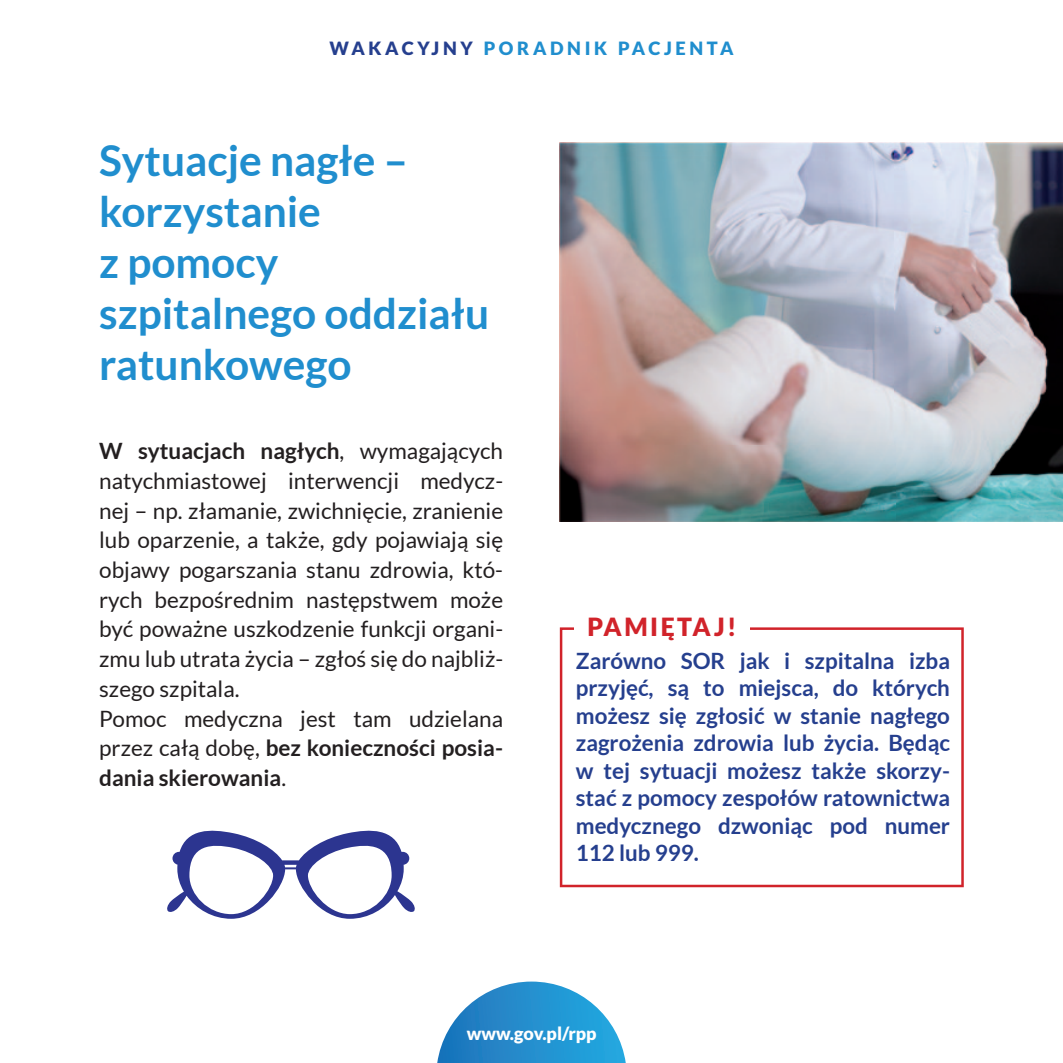
<style>
.page{position:relative;width:1063px;height:1063px;background:#fff}
.page>*{position:absolute;margin:0;border:0;box-sizing:border-box;transform-origin:0 0}
.t1{font:700 42.5px/51px "Lato";color:#208ece}
.t2{font:900 25px "Lato";letter-spacing:.1em;color:#d1232a}
.t3{font:22.5px/29.8px "Lato";color:#231f20}
.t4{font:700 22.5px/27.5px "Lato";color:#253f8e;text-align:justify}
.t5{font:900 18.25px "Lato";letter-spacing:.2em;color:#208ece}
.t6{font:900 18px "Lato";color:#fff}
.s1{color:#253f8e}
.s2{font-weight:700}
</style>
<div class="page">
<svg style="left:437px;top:982px;width:189px;height:81px"></svg>
<svg style="left:167px;top:830px;width:248px;height:89px"></svg>
<svg style="left:560px;top:627px;width:404px;height:260px"></svg>
<div style="left:574px;top:614px;width:176px;height:30px;background:#fff"></div>
<img style="left:559px;top:142px;width:504px;height:379px">
<p class="t5" style="left:329px;top:37px;width:406px"><span class="s1">WAKACYJNY</span> PORADNIK PACJENTA</p>
<h1 class="t1" style="left:99px;top:134px;width:392px">Sytuacje nagłe – korzystanie<br>z pomocy szpitalnego oddziału ratunkowego</h1>
<p class="t3" style="left:99px;top:436px;width:405px"><span class="s2">W sytuacjach nagłych</span>, wymagających natychmiastowej interwencji medycz&shy;nej – np. złamanie, zwichnięcie, zranienie lub oparzenie, a także, gdy pojawiają się objawy pogarszania stanu zdrowia, któ&shy;rych bezpośrednim następstwem może być poważne uszkodzenie funkcji organi&shy;zmu lub utrata życia – zgłoś się do najbliż&shy;szego szpitala.<br>Pomoc medyczna jest tam udzielana przez całą dobę, <span class="s2">bez konieczności posia&shy;dania skierowania</span>.</p>
<p class="t2" style="left:587px;top:612px;width:151px">PAMIĘTAJ!</p>
<p class="t4" style="left:576px;top:646px;width:376px">Zarówno SOR jak i szpitalna izba przyjęć, są to miejsca, do których możesz się zgłosić w stanie nagłego zagrożenia zdrowia lub życia. Będąc w tej sytuacji możesz także skorzy&shy;stać z pomocy zespołów ratownictwa medycznego dzwoniąc pod numer 112 lub 999.</p>
<p class="t6" style="left:467px;top:1022px;width:131px">WWW.GOV.PL/RPP</p>
</div>
